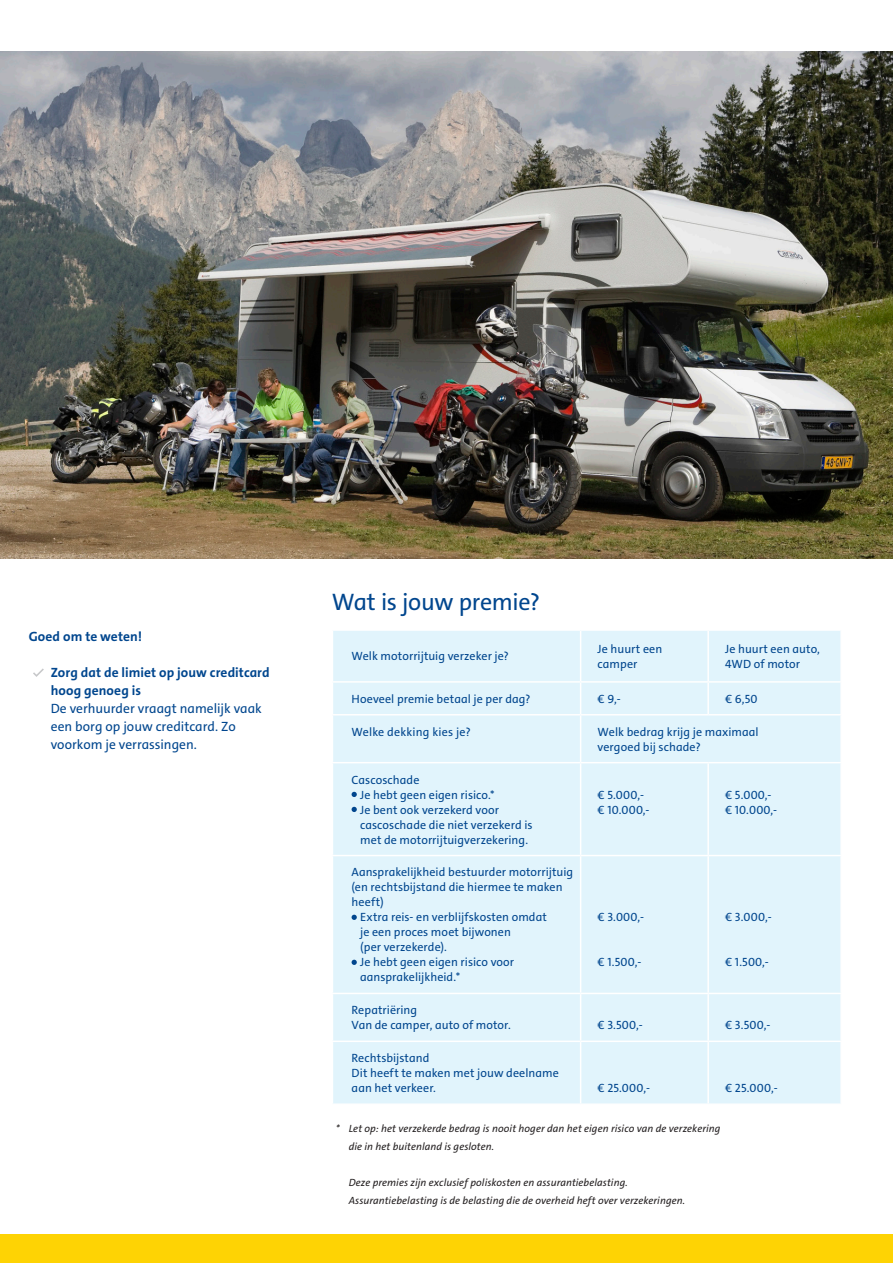
<style>
.page{position:relative;width:893px;height:1263px;background:#fff}
.page>*{position:absolute;margin:0;border:0;box-sizing:border-box;transform-origin:0 0}
.Poppins_-_SubKop{font:24px "The Sans C4 s";letter-spacing:-.015em;color:#01468e}
.Poppins_-_Platte_Tks{font:13.5px/18px "The Sans C4 s";color:#01468e}
.Poppins_-_Platte_Tks-2{font:700 13.5px "The Sans C4 s";letter-spacing:.005em;color:#01468e}
.Tabel__Inhoud{font:12px/15px "The Sans C4 s";letter-spacing:.005em;color:#01468e}
.Tabel__Titel{font:12px/15px "The Sans C4 s";letter-spacing:.005em;color:#01468e}
.Tabel__Bijschrift{font:italic 10.5px/18px "The Sans C4 s";letter-spacing:.01em;color:#231f20}
.s1{font-weight:700}
</style>
<div class="page">
<div style="left:0;top:1234px;width:893px;height:29px;background:#fed304"></div>
<div style="left:333px;top:631px;width:507px;height:472px;background:#e1f4fc"></div>
<hr style="left:580px;top:631px;width:1px;height:50px;background:#fff">
<hr style="left:707px;top:631px;width:2px;height:50px;background:#fff">
<hr style="left:332px;top:681px;width:249px;height:2px;background:#fff">
<hr style="left:581px;top:681px;width:127px;height:2px;background:#fff">
<hr style="left:580px;top:683px;width:1px;height:31px;background:#fff">
<hr style="left:708px;top:681px;width:134px;height:2px;background:#fff">
<hr style="left:707px;top:683px;width:2px;height:31px;background:#fff">
<hr style="left:332px;top:714px;width:249px;height:1px;background:#fff">
<hr style="left:581px;top:714px;width:127px;height:1px;background:#fff">
<hr style="left:580px;top:715px;width:1px;height:47px;background:#fff">
<hr style="left:708px;top:714px;width:134px;height:1px;background:#fff">
<hr style="left:332px;top:762px;width:249px;height:1px;background:#fff">
<hr style="left:581px;top:762px;width:127px;height:1px;background:#fff">
<hr style="left:580px;top:763px;width:1px;height:92px;background:#fff">
<hr style="left:708px;top:762px;width:134px;height:1px;background:#fff">
<hr style="left:707px;top:763px;width:2px;height:92px;background:#fff">
<hr style="left:332px;top:855px;width:249px;height:1px;background:#fff">
<hr style="left:581px;top:855px;width:127px;height:1px;background:#fff">
<hr style="left:580px;top:856px;width:1px;height:137px;background:#fff">
<hr style="left:708px;top:855px;width:134px;height:1px;background:#fff">
<hr style="left:707px;top:856px;width:2px;height:137px;background:#fff">
<hr style="left:332px;top:993px;width:249px;height:1px;background:#fff">
<hr style="left:581px;top:993px;width:127px;height:1px;background:#fff">
<hr style="left:580px;top:994px;width:1px;height:46px;background:#fff">
<hr style="left:708px;top:993px;width:134px;height:1px;background:#fff">
<hr style="left:707px;top:994px;width:2px;height:46px;background:#fff">
<hr style="left:332px;top:1040px;width:249px;height:2px;background:#fff">
<hr style="left:581px;top:1040px;width:127px;height:2px;background:#fff">
<hr style="left:580px;top:1042px;width:1px;height:61px;background:#fff">
<hr style="left:708px;top:1040px;width:134px;height:2px;background:#fff">
<hr style="left:707px;top:1042px;width:2px;height:61px;background:#fff">
<svg style="left:352px;top:792px;width:5px;height:5px"></svg>
<svg style="left:352px;top:807px;width:5px;height:5px"></svg>
<svg style="left:352px;top:915px;width:5px;height:5px"></svg>
<svg style="left:352px;top:960px;width:5px;height:5px"></svg>
<svg style="left:33px;top:668px;width:11px;height:9px"></svg>
<img style="left:0;top:51px;width:893px;height:507px">
<p class="Poppins_-_Platte_Tks-2" style="left:29px;top:628px;width:115px">Goed om te weten!</p>
<p class="Poppins_-_Platte_Tks" style="left:51px;top:663px;width:220px"><span class="s1">Zorg dat de limiet op jouw creditcard hoog genoeg is<br></span>De verhuurder vraagt namelijk vaak een borg op jouw creditcard. Zo voorkom je verrassingen.</p>
<p class="Poppins_-_SubKop" style="left:332px;top:586px;width:210px">Wat is jouw premie?</p>
<p class="Tabel__Inhoud" style="left:352px;top:649px;width:159px">Welk motorrijtuig verzeker je?</p>
<p class="Tabel__Inhoud" style="left:598px;top:642px;width:66px;line-height:14.4px">Je huurt een camper</p>
<p class="Tabel__Inhoud" style="left:725px;top:642px;width:96px;line-height:14.4px">Je huurt een auto,<br>4WD of motor</p>
<p class="Tabel__Inhoud" style="left:352px;top:691px;width:180px">Hoeveel premie betaal je per dag?</p>
<p class="Tabel__Inhoud" style="left:598px;top:691px;width:25px">€ 9,-</p>
<p class="Tabel__Inhoud" style="left:725px;top:691px;width:34px">€ 6,50</p>
<p class="Tabel__Titel" style="left:352px;top:724px;width:121px">Welke dekking kies je?</p>
<p class="Tabel__Inhoud" style="left:598px;top:724px;width:162px">Welk bedrag krijg je maximaal vergoed bij schade?</p>
<p class="Tabel__Titel" style="left:352px;top:772px;width:69px">Cascoschade</p>
<p class="Tabel__Inhoud" style="left:360px;top:787px;width:174px">Je hebt geen eigen risico.*<br>Je bent ook verzekerd voor cascoschade die niet verzekerd is met de motorrijtuigverzekering.</p>
<p class="Tabel__Inhoud" style="left:598px;top:787px;width:48px">€ 5.000,-</p>
<p class="Tabel__Inhoud" style="left:725px;top:787px;width:48px">€ 5.000,-</p>
<p class="Tabel__Inhoud" style="left:725px;top:802px;width:53px">€ 10.000,-</p>
<p class="Tabel__Inhoud" style="left:598px;top:802px;width:53px">€ 10.000,-</p>
<p class="Tabel__Titel" style="left:352px;top:865px;width:223px">Aansprakelijkheid bestuurder motorrijtuig</p>
<p class="Tabel__Titel" style="left:352px;top:880px;width:213px">(en rechtsbijstand die hiermee te maken</p>
<p class="Tabel__Titel" style="left:352px;top:895px;width:34px">heeft)</p>
<p class="Tabel__Titel" style="left:360px;top:910px;width:188px">Extra reis- en verblijfskosten omdat</p>
<p class="Tabel__Titel" style="left:360px;top:925px;width:152px">je een proces moet bijwonen</p>
<p class="Tabel__Titel" style="left:360px;top:940px;width:88px">(per verzekerde).</p>
<p class="Tabel__Titel" style="left:360px;top:955px;width:156px">Je hebt geen eigen risico voor aansprakelijkheid.*</p>
<p class="Tabel__Inhoud" style="left:598px;top:910px;width:48px">€ 3.000,-</p>
<p class="Tabel__Inhoud" style="left:598px;top:955px;width:45px">€ 1.500,-</p>
<p class="Tabel__Inhoud" style="left:725px;top:910px;width:48px">€ 3.000,-</p>
<p class="Tabel__Inhoud" style="left:725px;top:955px;width:45px">€ 1.500,-</p>
<p class="Tabel__Titel" style="left:352px;top:1003px;width:67px">Repatriëring</p>
<p class="Tabel__Inhoud" style="left:352px;top:1018px;width:161px">Van de camper, auto of motor.</p>
<p class="Tabel__Inhoud" style="left:598px;top:1018px;width:47px">€ 3.500,-</p>
<p class="Tabel__Inhoud" style="left:725px;top:1018px;width:47px">€ 3.500,-</p>
<p class="Tabel__Titel" style="left:352px;top:1051px;width:79px">Rechtsbijstand</p>
<p class="Tabel__Inhoud" style="left:352px;top:1066px;width:209px">Dit heeft te maken met jouw deelname aan het verkeer.</p>
<p class="Tabel__Inhoud" style="left:598px;top:1081px;width:54px">€ 25.000,-</p>
<p class="Tabel__Inhoud" style="left:725px;top:1081px;width:54px">€ 25.000,-</p>
<p class="Tabel__Bijschrift" style="left:349px;top:1119px;width:373px;text-indent:-13px">* Let op: het verzekerde bedrag is nooit hoger dan het eigen risico van de verzekering die in het buitenland is gesloten.</p>
<p class="Tabel__Bijschrift" style="left:349px;top:1173px;width:338px">Deze premies zijn exclusief poliskosten en assurantiebelasting.<br>Assurantiebelasting is de belasting die de overheid heft over verzekeringen.</p>
</div>
